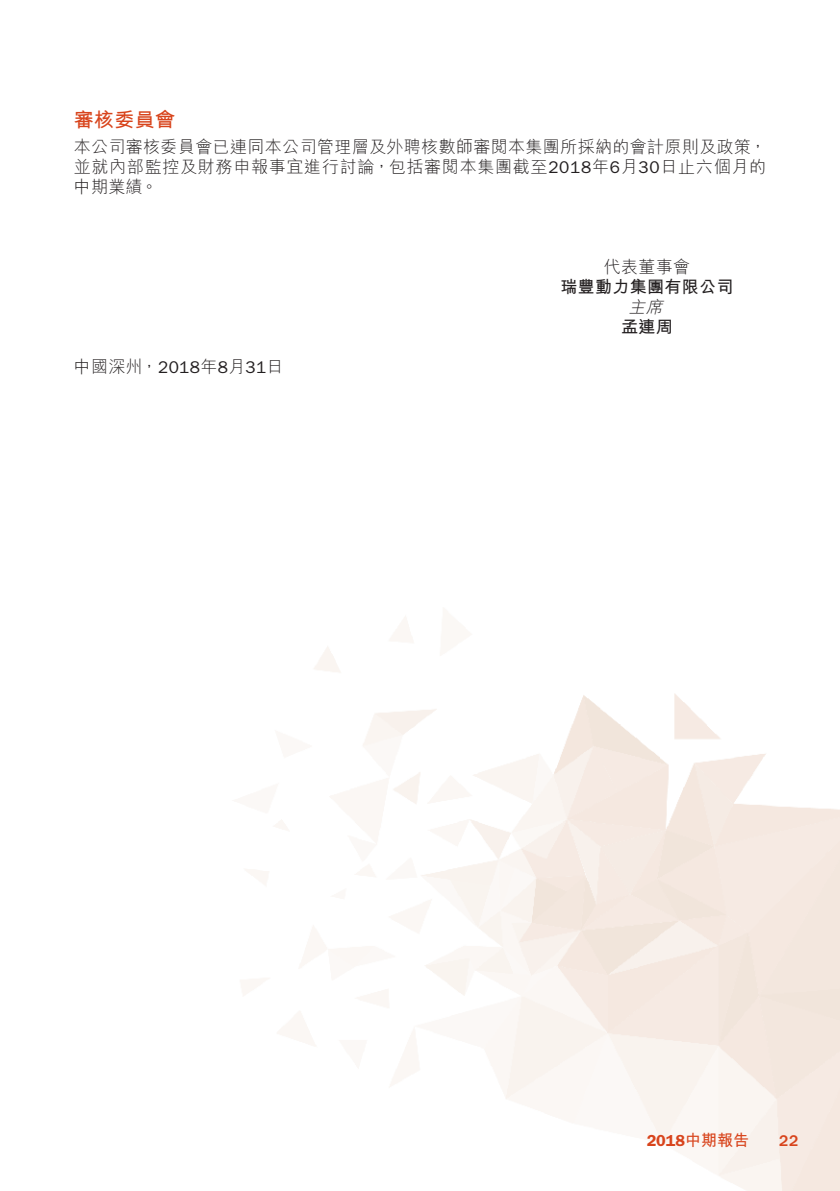
<style>
.page{position:relative;width:840px;height:1191px;background:#fff}
.page>*{position:absolute;margin:0;border:0;box-sizing:border-box;transform-origin:0 0}
.t1{font:700 20px "M Hei HK";letter-spacing:.02em;color:#d8441c}
.t2{font:300 17px/20px "M Hei HK";letter-spacing:.04em;color:#231f20;text-align:justify}
.t3{font:700 17px "M Hei HK";letter-spacing:.02em;color:#231f20}
.t4{font:italic 300 17px "M Hei HK";color:#231f20}
.t5{font:600 16px "ITC Franklin Gothic Std";color:#d8441c}
.t6{font:500 16px "ITC Franklin Gothic Std";color:#d8441c}
.s1{font-family:"ITC Franklin Gothic Std";font-weight:400}
.s2{font-family:"M Hei HK";font-weight:700}
</style>
<div class="page">
<p class="t1" style="left:74px;top:105px;width:103px">審核委員會</p>
<p class="t2" style="left:74px;top:136px;width:693px">本公司審核委員會已連同本公司管理層及外聘核數師審閱本集團所採納的會計原則及政策，並就內部監控及財務申報事宜進行討論，包括審閱本集團截至<span class="s1">2018</span>年<span class="s1">6</span>月<span class="s1">30</span>日止六個月的中期業績。</p>
<p class="t2" style="left:74px;top:356px;width:211px">中國深州，<span class="s1">2018</span>年<span class="s1">8</span>月<span class="s1">31</span>日</p>
<p class="t2" style="left:603px;top:256px;width:88px">代表董事會</p>
<p class="t3" style="left:560px;top:274px;width:174px">瑞豐動力集團有限公司</p>
<p class="t4" style="left:628px;top:295px;width:41px">主席</p>
<p class="t3" style="left:620px;top:314px;width:53px">孟連周</p>
<p class="t5" style="left:646px;top:1130px;width:104px">2018<span class="s2">中期報告</span></p>
<p class="t6" style="left:778px;top:1131px;width:21px">22</p>
</div>
